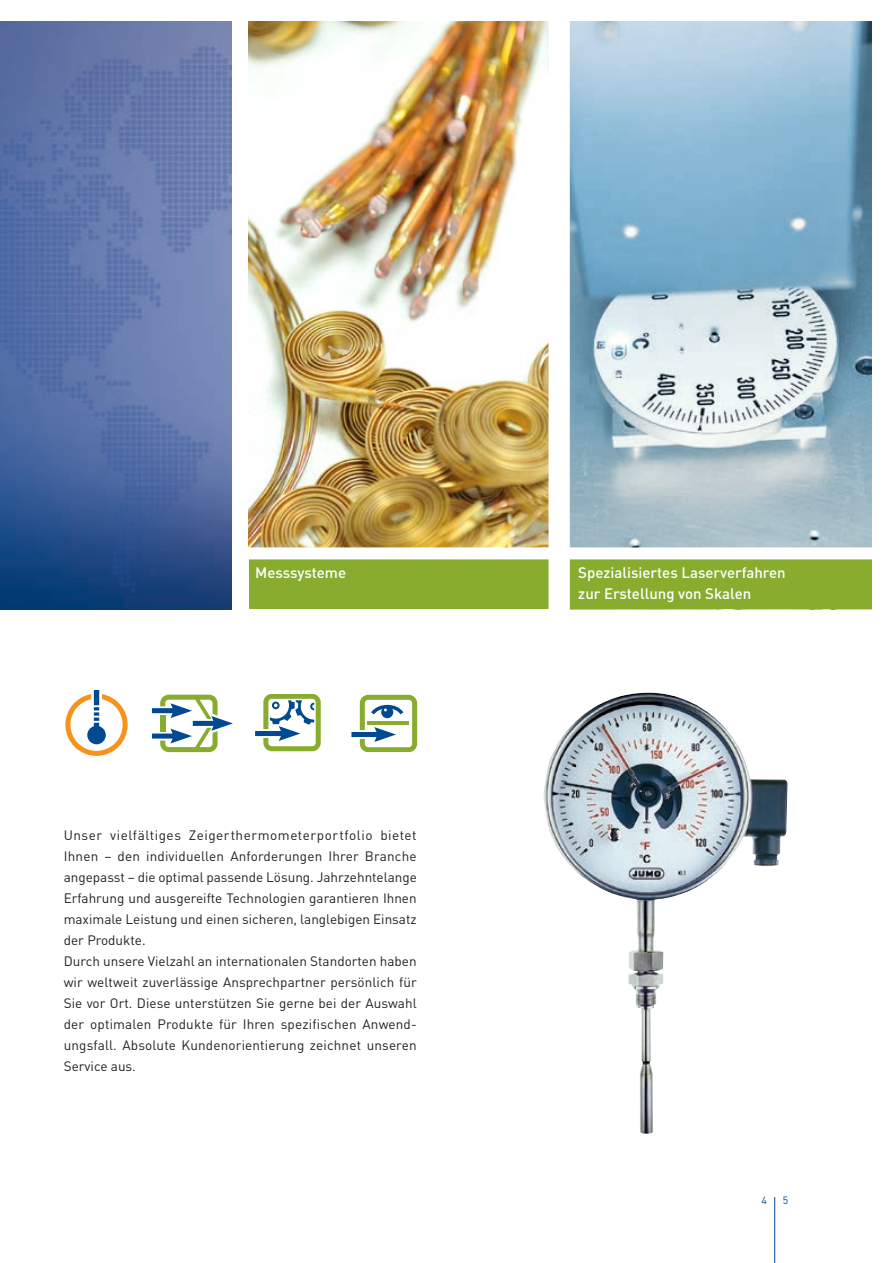
<style>
.page{position:relative;width:893px;height:1263px;background:#fff}
.page>*{position:absolute;margin:0;border:0;box-sizing:border-box;transform-origin:0 0}
.t1{font:500 15px/21px "DIN Pro";color:#fff}
.t2{font:13.5px/21px "DIN Pro";letter-spacing:.005em;color:#231f20}
.t3{font:10.5px "DIN Pro";color:#014990}
</style>
<div class="page">
<hr style="left:774px;top:1197px;width:1px;height:66px;background:#014990">
<img style="left:0;top:21px;width:231px;height:588px">
<img style="left:249px;top:21px;width:300px;height:526px">
<img style="left:570px;top:21px;width:302px;height:526px">
<div style="left:249px;top:558px;width:623px;height:51px;background:#88ac2e"></div>
<div style="left:549px;top:0;width:21px;height:613px;background:#fff"></div>
<svg style="left:255px;top:694px;width:66px;height:57px"></svg>
<svg style="left:152px;top:695px;width:81px;height:57px"></svg>
<div style="left:94px;top:690px;width:5px;height:15px;background:#014990"></div>
<svg style="left:65px;top:694px;width:63px;height:62px"></svg>
<div style="left:242px;top:547px;width:644px;height:12px;background:#fff"></div>
<img style="left:544px;top:695px;width:235px;height:439px">
<svg style="left:351px;top:695px;width:66px;height:56px"></svg>
<p class="t1" style="left:255px;top:560px;width:93px">Messsysteme</p>
<p class="t1" style="left:578px;top:560px;width:209px">Spezialisiertes Laserverfahren zur Erstellung von Skalen</p>
<p class="t2" style="left:64px;top:823px;width:355px">Unser vielfältiges Zeigerthermometerportfolio bietet Ihnen – den individuellen Anforderungen Ihrer Branche angepasst – die optimal passende Lösung. Jahrzehntelange Erfahrung und ausgereifte Technologien garantieren Ihnen maximale Leistung und einen sicheren, langlebigen Einsatz der Produkte.<br>Durch unsere Vielzahl an internationalen Standorten haben wir weltweit zuverlässige Ansprechpartner persönlich für Sie vor Ort. Diese unterstützen Sie gerne bei der Auswahl der optimalen Produkte für Ihren spezifischen Anwend&shy;ungsfall. Absolute Kundenorientierung zeichnet unseren Service aus.</p>
<p class="t3" style="left:761px;top:1192px;width:7px">4</p>
<p class="t3" style="left:783px;top:1192px;width:7px">5</p>
</div>
